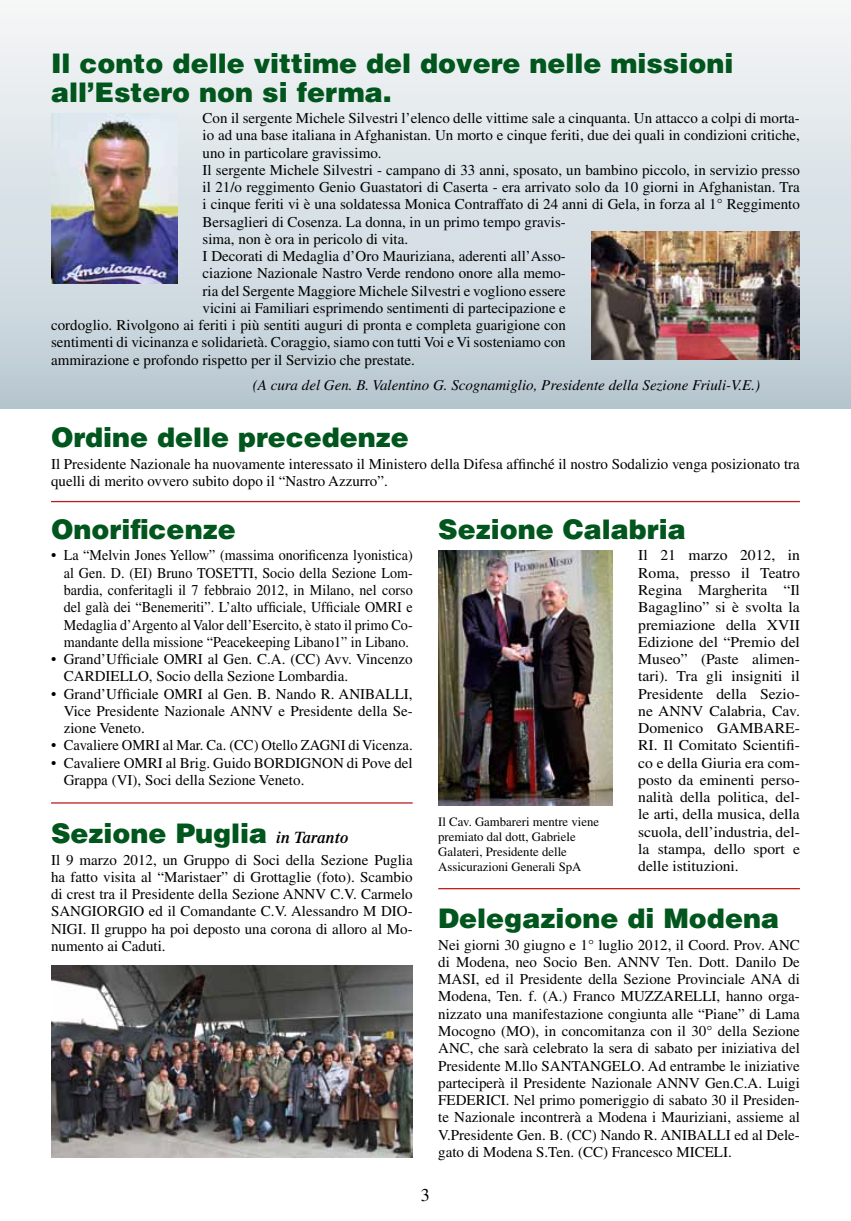
<style>
.page{position:relative;width:851px;height:1221px;background:#fff}
.page>*{position:absolute;margin:0;border:0;box-sizing:border-box;transform-origin:0 0}
.t1{font:900 27px/28.5px "Helvetica";color:#00561c}
.t2{font:18px "Times";color:#000}
.t3{font:15px/17.2px "Times";color:#000;text-align:justify}
.t4{font:15px/17.2px "Times";color:#000;text-align:justify;scale:1.04 1}
.t5{font:italic 15px "Times";color:#000}
.t6{font:12.75px/15px "Times";color:#000}
.s1{font-family:"Times";font-weight:600;font-style:italic;font-size:16.5px;color:#000}
</style>
<div class="page">
<div style="left:0;top:0;width:850px;height:408px;background:linear-gradient(to bottom,#f6f7f8,#bcccd5)"></div>
<hr style="left:51px;top:501px;width:748px;height:1px;background:#bd1a1a">
<hr style="left:51px;top:802px;width:361px;height:1px;background:#bd1a1a">
<hr style="left:438px;top:888px;width:361px;height:1px;background:#bd1a1a">
<img style="left:51px;top:114px;width:126px;height:170px">
<img style="left:591px;top:232px;width:208px;height:127px">
<img style="left:51px;top:965px;width:361px;height:192px">
<img style="left:438px;top:550px;width:174px;height:255px">
<h1 class="t1" style="left:51px;top:48px;width:683px">Il conto delle vittime del dovere nelle missioni all’Estero non si ferma.</h1>
<p class="t3" style="left:202px;top:109px;width:598px">Con il sergente Michele Silvestri l’elenco delle vittime sale a cinquanta. Un attacco a colpi di morta-</p>
<p class="t3" style="left:202px;top:127px;width:598px">io ad una base italiana in Afghanistan. Un morto e cinque feriti, due dei quali in condizioni critiche,</p>
<p class="t3" style="left:202px;top:144px;width:180px">uno in particolare gravissimo.</p>
<p class="t3" style="left:202px;top:161px;width:598px">Il sergente Michele Silvestri - campano di 33 anni, sposato, un bambino piccolo, in servizio presso</p>
<p class="t3" style="left:202px;top:178px;width:598px">il 21/o reggimento Genio Guastatori di Caserta - era arrivato solo da 10 giorni in Afghanistan. Tra</p>
<p class="t3" style="left:202px;top:196px;width:598px">i cinque feriti vi è una soldatessa Monica Contraffato di 24 anni di Gela, in forza al 1° Reggimento</p>
<p class="t3" style="left:202px;top:213px;width:364px">Bersaglieri di Cosenza. La donna, in un primo tempo gravis-</p>
<p class="t3" style="left:202px;top:230px;width:207px">sima, non è ora in pericolo di vita.</p>
<p class="t3" style="left:202px;top:247px;width:365px">I Decorati di Medaglia d’Oro Mauriziana, aderenti all’Asso-</p>
<p class="t3" style="left:202px;top:265px;width:365px">ciazione Nazionale Nastro Verde rendono onore alla memo-</p>
<p class="t3" style="left:202px;top:282px;width:365px">ria del Sergente Maggiore Michele Silvestri e vogliono essere</p>
<p class="t3" style="left:202px;top:299px;width:365px">vicini ai Familiari esprimendo sentimenti di partecipazione e</p>
<p class="t3" style="left:51px;top:316px;width:516px">cordoglio. Rivolgono ai feriti i più sentiti auguri di pronta e completa guarigione con</p>
<p class="t3" style="left:51px;top:334px;width:516px">sentimenti di vicinanza e solidarietà. Coraggio, siamo con tutti Voi e Vi sosteniamo con</p>
<p class="t3" style="left:51px;top:351px;width:365px">ammirazione e profondo rispetto per il Servizio che prestate.</p>
<p class="t5" style="left:253px;top:377px;width:508px">(A cura del Gen. B. Valentino G. Scognamiglio, Presidente della Sezione Friuli-V.E.)</p>
<h1 class="t1" style="left:51px;top:422px;width:359px">Ordine delle precedenze</h1>
<p class="t3" style="left:51px;top:455px;width:750px">Il Presidente Nazionale ha nuovamente interessato il Ministero della Difesa affinché il nostro Sodalizio venga posizionato tra quelli di merito ovvero subito dopo il “Nastro Azzurro”.</p>
<h1 class="t1" style="left:51px;top:514px;width:186px">Onorificenze</h1>
<p class="t3" style="left:64px;top:546px;width:350px;text-indent:-13px">• La “Melvin Jones Yellow” (massima onorificenza lyonistica) al Gen. D. (EI) Bruno TOSETTI, Socio della Sezione Lom&shy;bardia, conferitagli il 7 febbraio 2012, in Milano, nel corso del galà dei “Benemeriti”. L’alto ufficiale, Ufficiale OMRI e Medaglia d’Argento al Valor dell’Esercito, è stato il primo Co&shy;mandante della missione “Peacekeeping Libano1” in Libano.</p>
<p class="t3" style="left:64px;top:650px;width:350px;text-indent:-13px">• Grand’Ufficiale OMRI al Gen. C.A. (CC) Avv. Vincenzo<br>CARDIELLO, Socio della Sezione Lombardia.</p>
<p class="t3" style="left:64px;top:684px;width:350px;text-indent:-13px">• Grand’Ufficiale OMRI al Gen. B. Nando R. ANIBALLI, Vice Presidente Nazionale ANNV e Presidente della Se&shy;zione Veneto.</p>
<p class="t3" style="left:51px;top:736px;width:363px">• Cavaliere OMRI al Mar. Ca. (CC) Otello ZAGNI di Vicenza.</p>
<p class="t3" style="left:64px;top:753px;width:350px;text-indent:-13px">• Cavaliere OMRI al Brig. Guido BORDIGNON di Pove del<br>Grappa (VI), Soci della Sezione Veneto.</p>
<h1 class="t1" style="left:51px;top:818px;width:299px">Sezione Puglia <span class="s1">in Taranto</span></h1>
<p class="t3" style="left:51px;top:850px;width:363px">Il 9 marzo 2012, un Gruppo di Soci della Sezione Puglia ha fatto visita al “Maristaer” di Grottaglie (foto). Scambio di crest tra il Presidente della Sezione ANNV C.V. Carmelo SANGIORGIO ed il Comandante C.V. Alessandro M DIO-NIGI. Il gruppo ha poi deposto una corona di alloro al Mo&shy;numento ai Caduti.</p>
<h1 class="t1" style="left:438px;top:514px;width:249px">Sezione Calabria</h1>
<p class="t4" style="left:638px;top:546px;width:157px">Il 21 marzo 2012, in Roma, presso il Teatro Regina Margherita “Il Bagaglino” si è svolta la premiazione della XVII Edizione del “Premio del Museo” (Paste alimen&shy;tari). Tra gli insigniti il Presidente della Sezio&shy;ne ANNV Calabria, Cav.<br>Domenico GAMBARE-RI. Il Comitato Scientifi&shy;co e della Giuria era com&shy;posto da eminenti perso&shy;nalità della politica, del&shy;le arti, della musica, della scuola, dell’industria, del&shy;la stampa, dello sport e delle istituzioni.</p>
<p class="t6" style="left:438px;top:814px;width:162px">Il Cav. Gambareri mentre viene premiato dal dott, Gabriele<br>Galateri, Presidente delle<br>Assicurazioni Generali SpA</p>
<h1 class="t1" style="left:438px;top:903px;width:342px">Delegazione di Modena</h1>
<p class="t3" style="left:438px;top:935px;width:363px">Nei giorni 30 giugno e 1° luglio 2012, il Coord. Prov. ANC di Modena, neo Socio Ben. ANNV Ten. Dott. Danilo De MASI, ed il Presidente della Sezione Provinciale ANA di Modena, Ten. f. (A.) Franco MUZZARELLI, hanno orga&shy;nizzato una manifestazione congiunta alle “Piane” di Lama Mocogno (MO), in concomitanza con il 30° della Sezione ANC, che sarà celebrato la sera di sabato per iniziativa del Presidente M.llo SANTANGELO. Ad entrambe le iniziative parteciperà il Presidente Nazionale ANNV Gen.C.A. Luigi FEDERICI. Nel primo pomeriggio di sabato 30 il Presiden&shy;te Nazionale incontrerà a Modena i Mauriziani, assieme al V.Presidente Gen. B. (CC) Nando R. ANIBALLI ed al Dele&shy;gato di Modena S.Ten. (CC) Francesco MICELI.</p>
<p class="t2" style="left:421px;top:1184px;width:10px">3</p>
</div>
